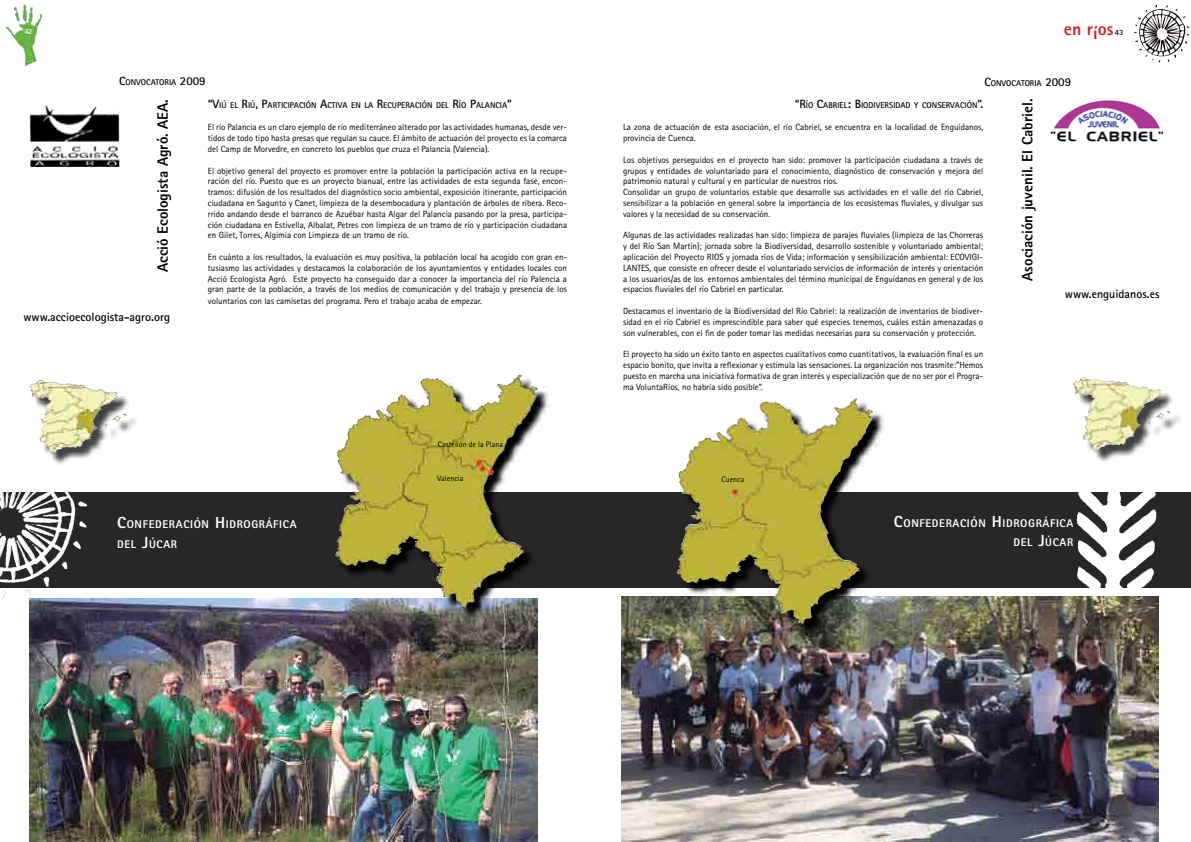
<style>
.page{position:relative;width:1191px;height:842px;background:#fff}
.page>*{position:absolute;margin:0;border:0;box-sizing:border-box;transform-origin:0 0}
.t1{font:800 18px "Rotis Sans Serif Std";color:#d2232a}
.t2{font:800 15px "Rotis Sans Serif Std";color:#000}
.t3{font:700 12px "Rotis Sans Serif Std";color:#000}
.t4{font:800 11.2px/19.2px "Rotis Sans Serif Std";letter-spacing:.055em;color:#fff;text-align:right}
.t5{font:9px/10.8px "Rotis Sans Serif Std";color:#000;text-align:justify}
.t6{font:700 8.4px "Rotis Sans Serif Std";color:#000}
.t7{font:8px "Rotis Sans Serif Std";color:#000}
.t8{font:700 8px "Rotis Sans Serif Std";color:#fff}
.t9{font:700 8px "Rotis Sans Serif Std";color:#000}
.s1{font-size:12px}
.s2{font-size:16px}
</style>
<div class="page">
<img style="left:13px;top:4px;width:13px;height:31px">
<img style="left:1149px;top:5px;width:28px;height:8px">
<svg style="left:0;top:492px;width:1191px;height:96px;fill:#272727"></svg>
<img style="left:1073px;top:492px;width:78px;height:34px">
<div style="left:1074px;top:379px;width:108px;height:85px;background:#000;opacity:.75"></div>
<img style="left:1073px;top:377px;width:11px;height:19px">
<img style="left:621px;top:597px;width:537px;height:245px">
<img style="left:678px;top:400px;width:207px;height:236px">
<img style="left:807px;top:398px;width:49px;height:36px">
<img style="left:1050px;top:100px;width:114px;height:42px">
<img style="left:30px;top:598px;width:507px;height:244px">
<img style="left:22px;top:490px;width:45px;height:18px">
<div style="left:31px;top:381px;width:108px;height:86px;background:#000;opacity:.75"></div>
<img style="left:30px;top:380px;width:11px;height:17px">
<svg style="left:337px;top:377px;width:222px;height:247px"></svg>
<img style="left:468px;top:375px;width:52px;height:38px">
<img style="left:29px;top:105px;width:91px;height:63px">
<p class="t8" style="left:24px;top:26px;width:9px">42</p>
<h1 class="t1" style="left:1064px;top:17px;width:51px">en ríos</h1>
<p class="t9" style="left:1114px;top:28px;width:10px">43</p>
<p class="t6" style="left:119px;top:76px;width:88px"><span class="s1">C</span>ONVOCATORIA <span class="s1">2009</span></p>
<p class="t6" style="left:984px;top:77px;width:88px"><span class="s1">C</span>ONVOCATORIA <span class="s1">2009</span></p>
<h2 class="t2" style="left:153px;top:272px;width:175px;rotate:-90deg">Acció Ecologista Agró. AEA.</h2>
<h3 class="t3" style="left:23px;top:309px;width:148px">www.accioecologista-agro.org</h3>
<p class="t6" style="left:208px;top:99px;width:305px"><span class="s1">“V</span>I Ú EL <span class="s1">R</span> I Ú<span class="s1">, P</span>ARTI CI PACI ÓN <span class="s1">A</span>CTIVA EN LA <span class="s1">R</span> ECUPERACI ÓN DEL <span class="s1">R</span> ÍO <span class="s1">P</span>ALANCIA<span class="s1">”</span></p>
<p class="t5" style="left:208px;top:122px;width:361px">El río Palancia es un claro ejemplo de río mediterráneo alterado por las actividades humanas, desde ver&shy;tidos de todo tipo hasta presas que regulan su cauce. El ámbito de actuación del proyecto es la comarca del Camp de Morvedre, en concreto los pueblos que cruza el Palancia (Valencia).</p>
<p class="t5" style="left:208px;top:165px;width:361px">El objetivo general del proyecto es promover entre la población la participación activa en la recupe&shy;ración del río. Puesto que es un proyecto bianual, entre las actividades de esta segunda fase, encon&shy;tramos: difusión de los resultados del diagnóstico socio ambiental, exposición itinerante, participación ciudadana en Sagunto y Canet, limpieza de la desembocadura y plantación de árboles de ribera. Reco&shy;rrido andando desde el barranco de Azuébar hasta Algar del Palancia pasando por la presa, participa&shy;ción ciudadana en Estivella, Albalat, Petres con limpieza de un tramo de río y participación ciudadana en Gilet, Torres, Algimia con Limpieza de un tramo de río.</p>
<p class="t5" style="left:208px;top:251px;width:361px">En cuánto a los resultados, la evaluación es muy positiva, la población local ha acogido con gran en&shy;tusiasmo las actividades y destacamos la colaboración de los ayuntamientos y entidades locales con Acció Ecologista Agró. Este proyecto ha conseguido dar a conocer la importancia del río Palencia a gran parte de la población, a través de los medios de comunicación y del trabajo y presencia de los</p>
<p class="t5" style="left:208px;top:296px;width:276px">voluntarios con las camisetas del programa. Pero el trabajo acaba de empezar.</p>
<p class="t6" style="left:794px;top:99px;width:190px"><span class="s1">“R</span>ÍO <span class="s1">C</span>ABRI EL<span class="s1">: B</span> IODIVERSI DAD Y CONSERVACIÓN<span class="s1">”.</span></p>
<p class="t5" style="left:623px;top:122px;width:361px">La zona de actuación de esta asociación, el río Cabriel, se encuentra en la localidad de Enguídanos, provincia de Cuenca.</p>
<p class="t5" style="left:623px;top:154px;width:361px;text-align:left">Los objetivos perseguidos en el proyecto han sido: promover la participación ciudadana a través de grupos y entidades de voluntariado para el conocimiento, diagnóstico de conservación y mejora del patrimonio natural y cultural y en particular de nuestros ríos.<br>Consolidar un grupo de voluntarios estable que desarrolle sus actividades en el valle del río Cabriel, sensibilizar a la población en general sobre la importancia de los ecosistemas fluviales, y divulgar sus valores y la necesidad de su conservación.</p>
<p class="t5" style="left:623px;top:230px;width:362px">Algunas de las actividades realizadas han sido: limpieza de parajes fluviales (limpieza de las Chorreras y del Río San Martín); jornada sobre la Biodiversidad, desarrollo sostenible y voluntariado ambiental; aplicación del Proyecto RIOS y jornada ríos de Vida; información y sensibilización ambiental: ECOVIGI-LANTES, que consiste en ofrecer desde el voluntariado servicios de información de interés y orientación a los usuarios/as de los entornos ambientales del término municipal de Enguídanos en general y de los espacios fluviales del río Cabriel en particular.</p>
<p class="t5" style="left:623px;top:305px;width:362px">Destacamos el inventario de la Biodiversidad del Río Cabriel: la realización de inventarios de biodiver&shy;sidad en el río Cabriel es imprescindible para saber qué especies tenemos, cuáles están amenazadas o son vulnerables, con el fin de poder tomar las medidas necesarias para su conservación y protección.</p>
<p class="t5" style="left:623px;top:349px;width:361px">El proyecto ha sido un éxito tanto en aspectos cualitativos como cuantitativos, la evaluación final es un espacio bonito, que invita a reflexionar y estimula las sensaciones. La organización nos trasmite:”Hemos puesto en marcha una iniciativa formativa de gran interés y especialización que de no ser por el Progra&shy;ma VoluntaRíos, no habría sido posible”.</p>
<h2 class="t2" style="left:1018px;top:281px;width:183px;rotate:-90deg">Asociación juvenil. El Cabriel.</h2>
<h3 class="t3" style="left:1064px;top:286px;width:96px">www.enguidanos.es</h3>
<p class="t7" style="left:438px;top:440px;width:67px">Castellón de la Plana</p>
<p class="t7" style="left:437px;top:473px;width:28px">Valencia</p>
<p class="t7" style="left:721px;top:474px;width:24px">Cuenca</p>
<p class="t4" style="left:117px;top:515px;width:181px;text-align:left"><span class="s2">C</span>ONFEDERACIÓN <span class="s2">H</span>IDROGRÁFICA<br>DEL <span class="s2">J</span>ÚCAR</p>
<p class="t4" style="left:894px;top:513px;width:181px"><span class="s2">C</span>ONFEDERACIÓN <span class="s2">H</span>IDROGRÁFICA<br>DEL <span class="s2">J</span>ÚCAR</p>
</div>
